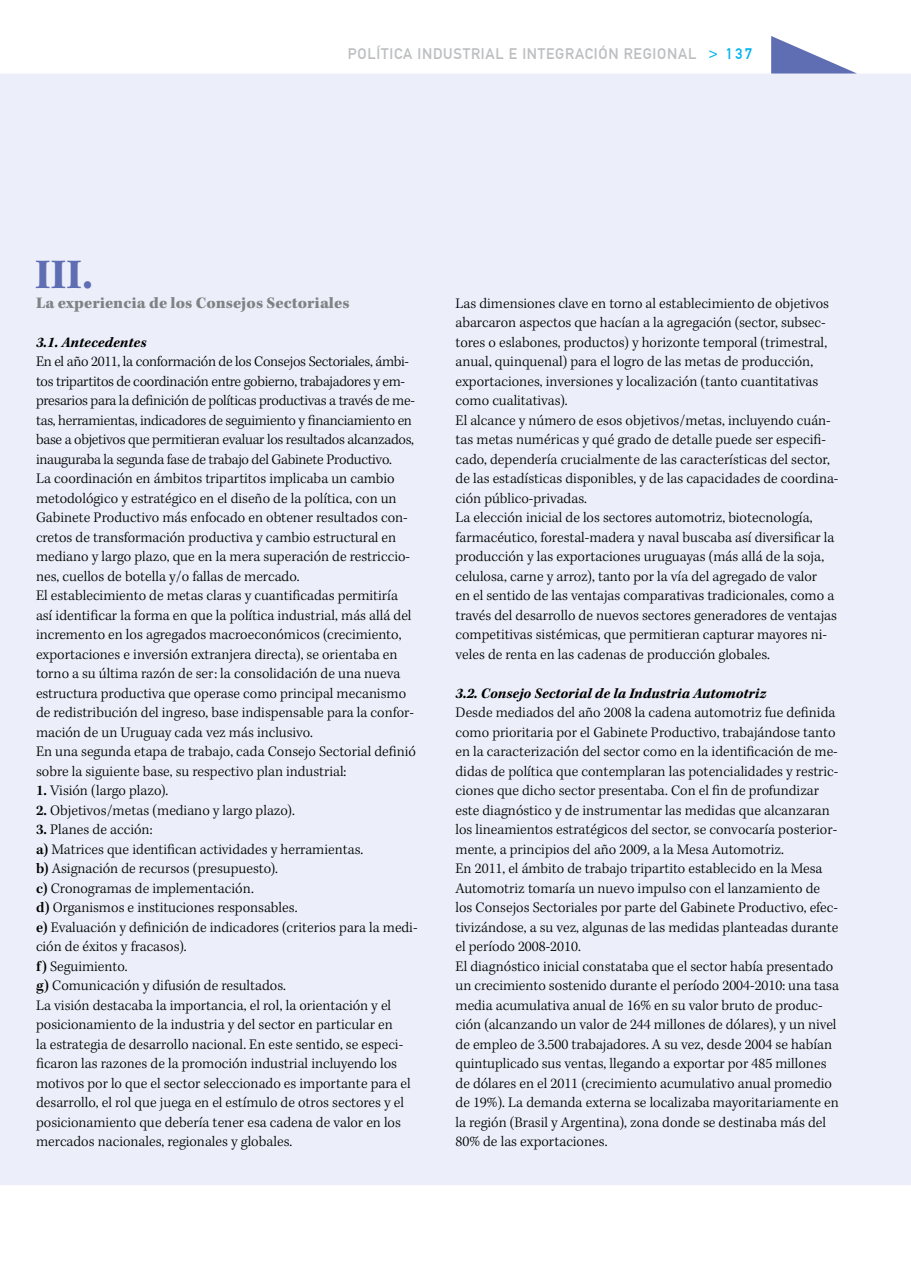
<style>
.page{position:relative;width:911px;height:1263px;background:#fff}
.page>*{position:absolute;margin:0;border:0;box-sizing:border-box;transform-origin:0 0}
.t1{font:700 43.35px "Kepler Std";color:#5f6db3}
.t2{font:900 16.5px "Kepler Std";letter-spacing:.005em;color:#808285}
.t3{font:300 15px/19.5px "Kepler Std";color:#000}
.t4{font:italic 700 15px "Kepler Std";color:#000}
.t5{font:15px "DIN1451 Mittelschrift";letter-spacing:.05em;color:#bcbec0}
.s1{color:#00b3f0}
.s2{font-weight:600}
</style>
<div class="page">
<div style="left:0;top:74px;width:911px;height:1111px;background:#eceff9"></div>
<svg style="left:771px;top:36px;width:86px;height:38px"></svg>
<p class="t5" style="left:348px;top:45px;width:10px">POL</p>
<p class="t5" style="left:377px;top:45px;width:377px">ÍTICA INDUSTRIAL E INTEGRACIÓN REGIONAL <span class="s1">&gt; 137</span></p>
<h1 class="t1" style="left:35px;top:250px;width:59px">III.</h1>
<p class="t2" style="left:36px;top:293px;width:315px">La experiencia de los Consejos Sectoriales</p>
<p class="t4" style="left:36px;top:333px;width:112px">3.1. Antecedentes</p>
<p class="t3" style="left:36px;top:352px;width:381px">En el año 2011, la conformación de los Consejos Sectoriales, ámbi&shy;tos tripartitos de coordinación entre gobierno, trabajadores y em&shy;presarios para la definición de políticas productivas a través de me&shy;tas, herramientas, indicadores de seguimiento y financiamiento en base a objetivos que permitieran evaluar los resultados alcanzados, inauguraba la segunda fase de trabajo del Gabinete Productivo.<br>La coordinación en ámbitos tripartitos implicaba un cambio metodológico y estratégico en el diseño de la política, con un Gabinete Productivo más enfocado en obtener resultados con&shy;cretos de transformación productiva y cambio estructural en mediano y largo plazo, que en la mera superación de restriccio&shy;nes, cuellos de botella y/o fallas de mercado.<br>El establecimiento de metas claras y cuantificadas permitiría así identificar la forma en que la política industrial, más allá del incremento en los agregados macroeconómicos (crecimiento, exportaciones e inversión extranjera directa), se orientaba en torno a su última razón de ser: la consolidación de una nueva estructura productiva que operase como principal mecanismo de redistribución del ingreso, base indispensable para la confor&shy;mación de un Uruguay cada vez más inclusivo.<br>En una segunda etapa de trabajo, cada Consejo Sectorial definió sobre la siguiente base, su respectivo plan industrial:</p>
<p class="t3" style="left:36px;top:781px;width:134px"><span class="s2">1.</span> Visión (largo plazo).</p>
<p class="t3" style="left:36px;top:801px;width:260px"><span class="s2">2.</span> Objetivos/metas (mediano y largo plazo).</p>
<p class="t3" style="left:36px;top:820px;width:383px"><span class="s2">3.</span> Planes de acción:<br><span class="s2">a)</span> Matrices que identifican actividades y herramientas.<br><span class="s2">b)</span> Asignación de recursos (presupuesto).<br><span class="s2">c)</span> Cronogramas de implementación.<br><span class="s2">d)</span> Organismos e instituciones responsables.<br><span class="s2">e)</span> Evaluación y definición de indicadores (criterios para la medi&shy;ción de éxitos y fracasos).<br><span class="s2">f)</span> Seguimiento.<br><span class="s2">g)</span> Comunicación y difusión de resultados.<br>La visión destacaba la importancia, el rol, la orientación y el posicionamiento de la industria y del sector en particular en<br>la estrategia de desarrollo nacional. En este sentido, se especi&shy;ficaron las razones de la promoción industrial incluyendo los motivos por lo que el sector seleccionado es importante para el desarrollo, el rol que juega en el estímulo de otros sectores y el posicionamiento que debería tener esa cadena de valor en los mercados nacionales, regionales y globales.</p>
<p class="t3" style="left:455px;top:294px;width:385px">Las dimensiones clave en torno al establecimiento de objetivos abarcaron aspectos que hacían a la agregación (sector, subsec&shy;tores o eslabones, productos) y horizonte temporal (trimestral, anual, quinquenal) para el logro de las metas de producción, exportaciones, inversiones y localización (tanto cuantitativas como cualitativas).<br>El alcance y número de esos objetivos/metas, incluyendo cuán&shy;tas metas numéricas y qué grado de detalle puede ser especifi&shy;cado, dependería crucialmente de las características del sector, de las estadísticas disponibles, y de las capacidades de coordina&shy;ción público-privadas.<br>La elección inicial de los sectores automotriz, biotecnología, farmacéutico, forestal-madera y naval buscaba así diversificar la producción y las exportaciones uruguayas (más allá de la soja, celulosa, carne y arroz), tanto por la vía del agregado de valor<br>en el sentido de las ventajas comparativas tradicionales, como a través del desarrollo de nuevos sectores generadores de ventajas competitivas sistémicas, que permitieran capturar mayores ni&shy;veles de renta en las cadenas de producción globales.</p>
<p class="t4" style="left:455px;top:684px;width:312px">3.2. Consejo Sectorial de la Industria Automotriz</p>
<p class="t3" style="left:455px;top:703px;width:385px">Desde mediados del año 2008 la cadena automotriz fue definida como prioritaria por el Gabinete Productivo, trabajándose tanto en la caracterización del sector como en la identificación de me&shy;didas de política que contemplaran las potencialidades y restric&shy;ciones que dicho sector presentaba. Con el fin de profundizar este diagnóstico y de instrumentar las medidas que alcanzaran los lineamientos estratégicos del sector, se convocaría posterior&shy;mente, a principios del año 2009, a la Mesa Automotriz.<br>En 2011, el ámbito de trabajo tripartito establecido en la Mesa Automotriz tomaría un nuevo impulso con el lanzamiento de los Consejos Sectoriales por parte del Gabinete Productivo, efec&shy;tivizándose, a su vez, algunas de las medidas planteadas durante el período 2008-2010.<br>El diagnóstico inicial constataba que el sector había presentado un crecimiento sostenido durante el período 2004-2010: una tasa media acumulativa anual de 16% en su valor bruto de produc&shy;ción (alcanzando un valor de 244 millones de dólares), y un nivel de empleo de 3.500 trabajadores. A su vez, desde 2004 se habían quintuplicado sus ventas, llegando a exportar por 485 millones de dólares en el 2011 (crecimiento acumulativo anual promedio de 19%). La demanda externa se localizaba mayoritariamente en la región (Brasil y Argentina), zona donde se destinaba más del 80% de las exportaciones.</p>
</div>
